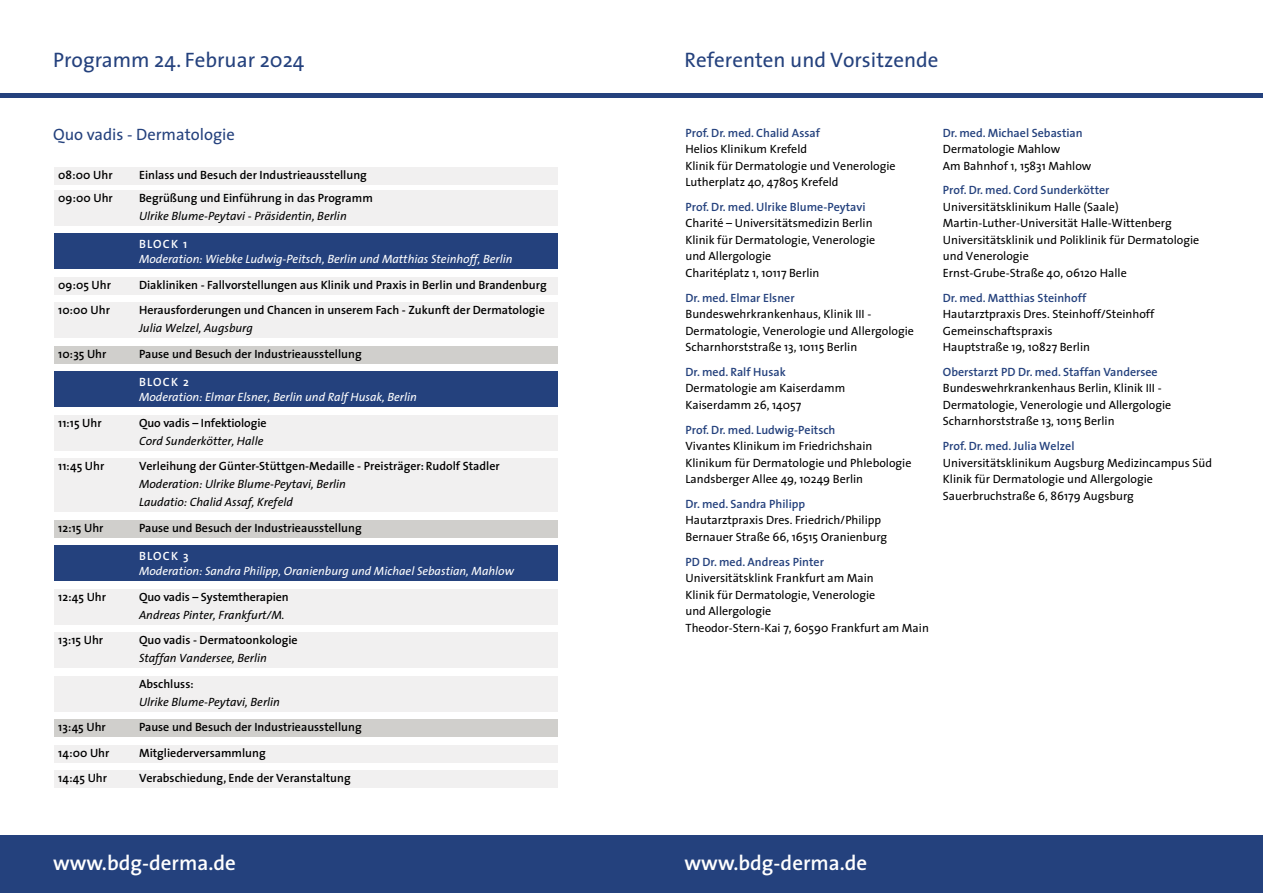
<style>
.page{position:relative;width:1263px;height:893px;background:#fff}
.page>*{position:absolute;margin:0;border:0;box-sizing:border-box;transform-origin:0 0}
.t1{font:21px "The Sans";color:#24417d}
.t2{font:600 21px "The Sans";color:#fff}
.t3{font:16.5px "The Sans";color:#24417d}
.t4{font:12px/16.5px "The Sans";color:#000}
.t5{font:600 12px/18px "The Sans";color:#000}
.t6{font:600 12px "The Sans";color:#24417d}
.t7{font:italic 12px/15px "The Sans";color:#fff}
.t8{font:italic 12px/18px "The Sans";color:#000}
.s1{font-weight:600;font-style:normal}
.s2{font-weight:400;font-style:italic}
</style>
<div class="page">
<div style="left:0;top:836px;width:631px;height:57px;background:#24417d"></div>
<hr style="left:0;top:94px;width:631px;height:4px;background:#24417d">
<div style="left:54px;top:167px;width:503px;height:18px;background:#f1f0f0"></div>
<div style="left:54px;top:190px;width:503px;height:36px;background:#f1f0f0"></div>
<div style="left:54px;top:233px;width:503px;height:36px;background:#24417d"></div>
<div style="left:54px;top:277px;width:503px;height:18px;background:#f1f0f0"></div>
<div style="left:54px;top:302px;width:503px;height:36px;background:#f1f0f0"></div>
<div style="left:54px;top:346px;width:503px;height:18px;background:#d0cfcc"></div>
<div style="left:54px;top:371px;width:503px;height:36px;background:#24417d"></div>
<div style="left:54px;top:415px;width:503px;height:36px;background:#f1f0f0"></div>
<div style="left:54px;top:458px;width:503px;height:36px;background:#f1f0f0"></div>
<div style="left:54px;top:494px;width:503px;height:18px;background:#f1f0f0"></div>
<div style="left:54px;top:520px;width:503px;height:18px;background:#d0cfcc"></div>
<div style="left:54px;top:545px;width:503px;height:36px;background:#24417d"></div>
<div style="left:54px;top:589px;width:503px;height:36px;background:#f1f0f0"></div>
<div style="left:54px;top:632px;width:503px;height:36px;background:#f1f0f0"></div>
<div style="left:54px;top:676px;width:503px;height:36px;background:#f1f0f0"></div>
<div style="left:54px;top:719px;width:503px;height:18px;background:#d0cfcc"></div>
<div style="left:54px;top:745px;width:503px;height:18px;background:#f1f0f0"></div>
<div style="left:54px;top:770px;width:503px;height:18px;background:#f1f0f0"></div>
<div style="left:631px;top:836px;width:632px;height:57px;background:#24417d"></div>
<hr style="left:627px;top:94px;width:636px;height:4px;background:#24417d">
<p class="t1" style="left:53px;top:42px;width:253px">Programm 24. Februar 2024</p>
<p class="t1" style="left:685px;top:42px;width:255px">Referenten und Vorsitzende</p>
<p class="t3" style="left:53px;top:121px;width:183px">Quo vadis - Dermatologie</p>
<p class="t5" style="left:58px;top:166px;width:56px">08:00 Uhr</p>
<p class="t5" style="left:139px;top:166px;width:229px">Einlass und Besuch der Industrieausstellung</p>
<p class="t5" style="left:58px;top:188px;width:56px">09:00 Uhr</p>
<p class="t8" style="left:139px;top:188px;width:235px"><span class="s1">Begrüßung und Einführung in das Programm<br></span>Ulrike Blume-Peytavi - Präsidentin, Berlin</p>
<p class="t7" style="left:139px;top:236px;width:375px"><span class="s1">BLOCK 1<br></span>Moderation: Wiebke Ludwig-Peitsch, Berlin und Matthias Steinhoff, Berlin</p>
<p class="t5" style="left:58px;top:275px;width:54px">09:05 Uhr</p>
<p class="t5" style="left:139px;top:275px;width:409px">Diakliniken - Fallvorstellungen aus Klinik und Praxis in Berlin und Brandenburg</p>
<p class="t5" style="left:58px;top:301px;width:53px">10:00 Uhr</p>
<p class="t5" style="left:139px;top:301px;width:407px">Herausforderungen und Chancen in unserem Fach - Zukunft der Dermatologie<br><span class="s2">Julia Welzel, Augsburg</span></p>
<p class="t5" style="left:58px;top:344px;width:50px">10:35 Uhr</p>
<p class="t5" style="left:139px;top:344px;width:224px">Pause und Besuch der Industrieausstellung</p>
<p class="t7" style="left:139px;top:374px;width:279px"><span class="s1">BLOCK 2<br></span>Moderation: Elmar Elsner, Berlin und Ralf Husak, Berlin</p>
<p class="t5" style="left:58px;top:413px;width:45px">11:15 Uhr</p>
<p class="t5" style="left:139px;top:413px;width:129px">Quo vadis – Infektiologie<br><span class="s2">Cord Sunderkötter, Halle</span></p>
<p class="t5" style="left:58px;top:457px;width:48px">11:45 Uhr</p>
<p class="t5" style="left:139px;top:457px;width:362px">Verleihung der Günter-Stüttgen-Medaille - Preisträger: Rudolf Stadler<br><span class="s2">Moderation: Ulrike Blume-Peytavi, Berlin</span></p>
<p class="t8" style="left:139px;top:493px;width:155px">Laudatio: Chalid Assaf, Krefeld</p>
<p class="t5" style="left:58px;top:518px;width:47px">12:15 Uhr</p>
<p class="t5" style="left:139px;top:518px;width:224px">Pause und Besuch der Industrieausstellung</p>
<p class="t7" style="left:139px;top:548px;width:376px"><span class="s1">BLOCK 3<br></span>Moderation: Sandra Philipp, Oranienburg und Michael Sebastian, Mahlow</p>
<p class="t5" style="left:58px;top:587px;width:49px">12:45 Uhr</p>
<p class="t8" style="left:139px;top:587px;width:151px"><span class="s1">Quo vadis – Systemtherapien<br></span>Andreas Pinter, Frankfurt/M.</p>
<p class="t5" style="left:58px;top:631px;width:46px">13:15 Uhr</p>
<p class="t5" style="left:139px;top:631px;width:160px">Quo vadis - Dermatoonkologie<br><span class="s2">Staffan Vandersee, Berlin</span></p>
<p class="t8" style="left:139px;top:674px;width:142px"><span class="s1">Abschluss:<br></span>Ulrike Blume-Peytavi, Berlin</p>
<p class="t5" style="left:58px;top:718px;width:49px">13:45 Uhr</p>
<p class="t5" style="left:139px;top:718px;width:224px">Pause und Besuch der Industrieausstellung</p>
<p class="t5" style="left:58px;top:743px;width:53px">14:00 Uhr</p>
<p class="t5" style="left:139px;top:743px;width:128px">Mitgliederversammlung</p>
<p class="t5" style="left:58px;top:769px;width:50px">14:45 Uhr</p>
<p class="t5" style="left:139px;top:769px;width:213px">Verabschiedung, Ende der Veranstaltung</p>
<p class="t6" style="left:685px;top:122px;width:136px">Prof. Dr. med. Chalid Assaf</p>
<p class="t4" style="left:685px;top:140px;width:212px">Helios Klinikum Krefeld<br>Klinik für Dermatologie und Venerologie</p>
<p class="t4" style="left:685px;top:173px;width:155px">Lutherplatz 40, 47805 Krefeld</p>
<p class="t6" style="left:685px;top:197px;width:182px">Prof. Dr. med. Ulrike Blume-Peytavi</p>
<p class="t4" style="left:685px;top:215px;width:191px">Charité – Universitätsmedizin Berlin<br>Klinik für Dermatologie, Venerologie und Allergologie</p>
<p class="t4" style="left:685px;top:264px;width:135px">Charitéplatz 1, 10117 Berlin</p>
<p class="t6" style="left:685px;top:287px;width:111px">Dr. med. Elmar Elsner</p>
<p class="t4" style="left:685px;top:305px;width:230px">Bundeswehrkrankenhaus, Klinik III -<br>Dermatologie, Venerologie und Allergologie</p>
<p class="t4" style="left:685px;top:338px;width:173px">Scharnhorststraße 13, 10115 Berlin</p>
<p class="t6" style="left:685px;top:362px;width:102px">Dr. med. Ralf Husak</p>
<p class="t4" style="left:685px;top:380px;width:161px">Dermatologie am Kaiserdamm</p>
<p class="t4" style="left:685px;top:396px;width:117px">Kaiserdamm 26, 14057</p>
<p class="t6" style="left:685px;top:419px;width:151px">Prof. Dr. med. Ludwig-Peitsch</p>
<p class="t4" style="left:685px;top:437px;width:227px">Vivantes Klinikum im Friedrichshain<br>Klinikum für Dermatologie und Phlebologie</p>
<p class="t4" style="left:685px;top:470px;width:179px">Landsberger Allee 49, 10249 Berlin</p>
<p class="t6" style="left:685px;top:494px;width:121px">Dr. med. Sandra Philipp</p>
<p class="t4" style="left:685px;top:512px;width:197px">Hautarztpraxis Dres. Friedrich/Philipp</p>
<p class="t4" style="left:685px;top:528px;width:203px">Bernauer Straße 66, 16515 Oranienburg</p>
<p class="t6" style="left:685px;top:551px;width:140px">PD Dr. med. Andreas Pinter</p>
<p class="t4" style="left:685px;top:569px;width:191px">Universitätsklink Frankfurt am Main<br>Klinik für Dermatologie, Venerologie und Allergologie</p>
<p class="t4" style="left:685px;top:619px;width:245px">Theodor-Stern-Kai 7, 60590 Frankfurt am Main</p>
<p class="t6" style="left:943px;top:122px;width:141px">Dr. med. Michael Sebastian</p>
<p class="t4" style="left:943px;top:140px;width:119px">Dermatologie Mahlow</p>
<p class="t4" style="left:943px;top:157px;width:150px">Am Bahnhof 1, 15831 Mahlow</p>
<p class="t6" style="left:943px;top:180px;width:168px">Prof. Dr. med. Cord Sunderkötter</p>
<p class="t4" style="left:943px;top:198px;width:230px">Universitätsklinikum Halle (Saale)<br>Martin-Luther-Universität Halle-Wittenberg</p>
<p class="t4" style="left:943px;top:231px;width:258px">Universitätsklinik und Poliklinik für Dermatologie und Venerologie</p>
<p class="t4" style="left:943px;top:264px;width:185px">Ernst-Grube-Straße 40, 06120 Halle</p>
<p class="t6" style="left:943px;top:287px;width:145px">Dr. med. Matthias Steinhoff</p>
<p class="t4" style="left:943px;top:305px;width:213px">Hautarztpraxis Dres. Steinhoff/Steinhoff<br>Gemeinschaftspraxis</p>
<p class="t4" style="left:943px;top:338px;width:149px">Hauptstraße 19, 10827 Berlin</p>
<p class="t6" style="left:943px;top:362px;width:216px">Oberstarzt PD Dr. med. Staffan Vandersee</p>
<p class="t4" style="left:943px;top:380px;width:230px">Bundeswehrkrankenhaus Berlin, Klinik III -<br>Dermatologie, Venerologie und Allergologie</p>
<p class="t4" style="left:943px;top:413px;width:173px">Scharnhorststraße 13, 10115 Berlin</p>
<p class="t6" style="left:943px;top:436px;width:133px">Prof. Dr. med. Julia Welzel</p>
<p class="t4" style="left:943px;top:454px;width:271px">Universitätsklinikum Augsburg Medizincampus Süd<br>Klinik für Dermatologie und Allergologie</p>
<p class="t4" style="left:943px;top:487px;width:193px">Sauerbruchstraße 6, 86179 Augsburg</p>
<p class="t2" style="left:53px;top:845px;width:184px">www.bdg-derma.de</p>
<p class="t2" style="left:685px;top:845px;width:184px">www.bdg-derma.de</p>
</div>
